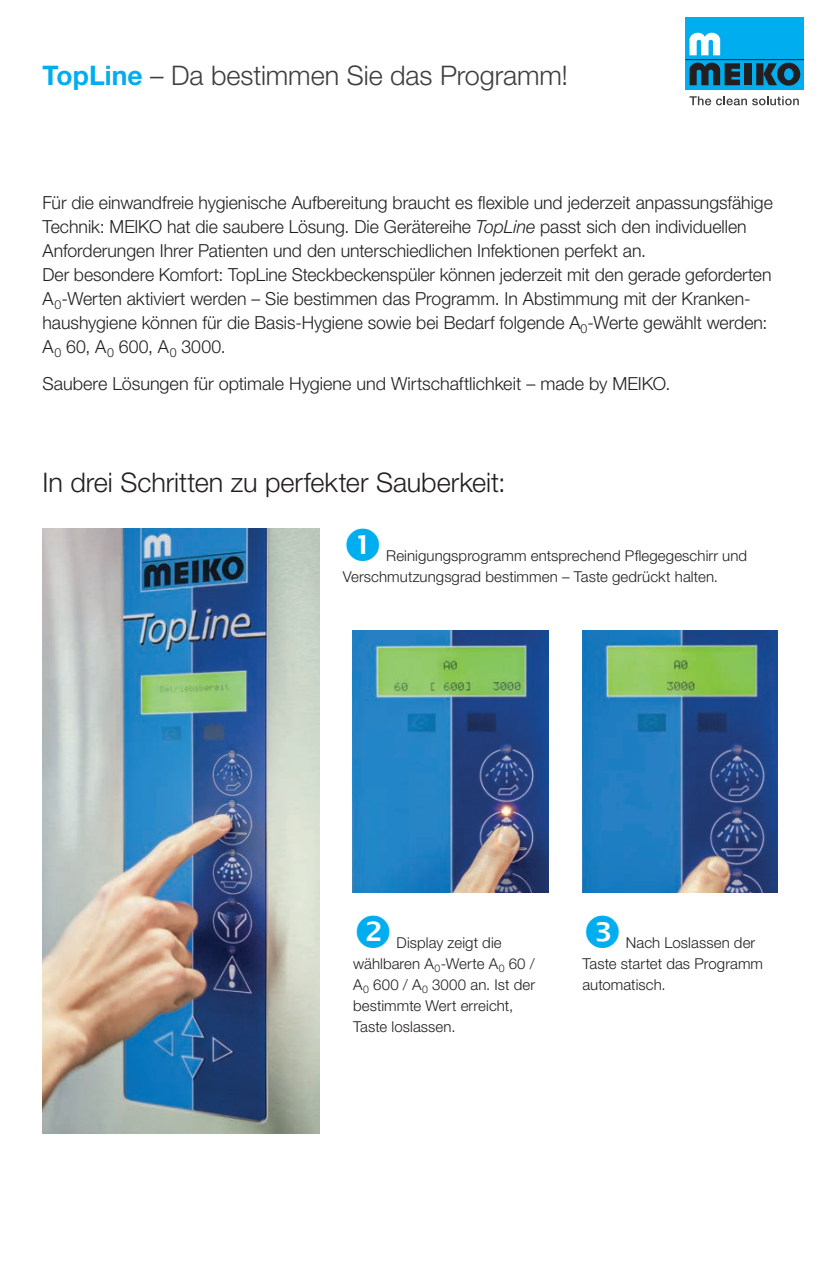
<style>
.page{position:relative;width:821px;height:1263px;background:#fff}
.page>*{position:absolute;margin:0;border:0;box-sizing:border-box;transform-origin:0 0}
.t1{font:300 27px "Helvetica Neue LTW1 G";color:#231f20}
.t2{font:300 27px "Helvetica Neue LTW1 G";letter-spacing:-.005em;color:#3e3e3f}
.t3{font:300 18px/24px "Helvetica Neue LTW1 G";color:#231f20}
.t4{font:300 15px/21px "Helvetica Neue LTW1 G";letter-spacing:.005em;color:#231f20}
.s1{font-weight:700;color:#00aeef}
.s2{font-style:italic}
</style>
<div class="page">
<div style="left:685px;top:17px;width:119px;height:72px;background:#00aeef"></div>
<div style="left:744px;top:63px;width:7px;height:22px;background:#231f20"></div>
<svg style="left:756px;top:63px;width:44px;height:23px"></svg>
<hr style="left:685px;top:59px;width:119px;height:1px;background:#231f20">
<svg style="left:689px;top:33px;width:31px;height:22px"></svg>
<svg style="left:689px;top:63px;width:51px;height:22px"></svg>
<svg style="left:689px;top:96px;width:109px;height:9px"></svg>
<img style="left:43px;top:529px;width:276px;height:604px">
<img style="left:582px;top:631px;width:196px;height:261px">
<img style="left:353px;top:631px;width:195px;height:261px">
<h1 class="t2" style="left:43px;top:59px;width:527px"><span class="s1">TopLine</span> – Da bestimmen Sie das Programm!</h1>
<p class="t3" style="left:43px;top:191px;width:732px">Für die einwandfreie hygienische Aufbereitung braucht es flexible und jederzeit anpassungsfähige Technik: MEIKO hat die saubere Lösung. Die Gerätereihe <span class="s2">TopLine</span> passt sich den individuellen Anforderungen Ihrer Patienten und den unterschiedlichen Infektionen perfekt an.<br>Der besondere Komfort: TopLine Steckbeckenspüler können jederzeit mit den gerade geforderten A<sub>0</sub>-Werten aktiviert werden – Sie bestimmen das Programm. In Abstimmung mit der Kranken&shy;haushygiene können für die Basis-Hygiene sowie bei Bedarf folgende A<sub>0</sub>-Werte gewählt werden:<br>A<sub>0</sub> 60, A<sub>0</sub> 600, A<sub>0</sub> 3000.</p>
<p class="t3" style="left:43px;top:371px;width:629px">Saubere Lösungen für optimale Hygiene und Wirtschaftlichkeit – made by MEIKO.</p>
<h1 class="t1" style="left:43px;top:465px;width:465px">In drei Schritten zu perfekter Sauberkeit:</h1>
<p class="t4" style="left:343px;top:545px;width:406px;text-indent:44px">Reinigungsprogramm entsprechend Pflegegeschirr und<br>Verschmutzungsgrad bestimmen – Taste gedrückt halten.</p>
<p class="t4" style="left:353px;top:932px;width:184px;text-indent:44px">Display zeigt die wählbaren A<sub>0</sub>-Werte A<sub>0</sub> 60 /<br>A<sub>0</sub> 600 / A<sub>0</sub> 3000 an. Ist der bestimmte Wert erreicht,<br>Taste loslassen.</p>
<p class="t4" style="left:582px;top:932px;width:182px;text-indent:44px">Nach Loslassen der<br>Taste startet das Programm automatisch.</p>
</div>
